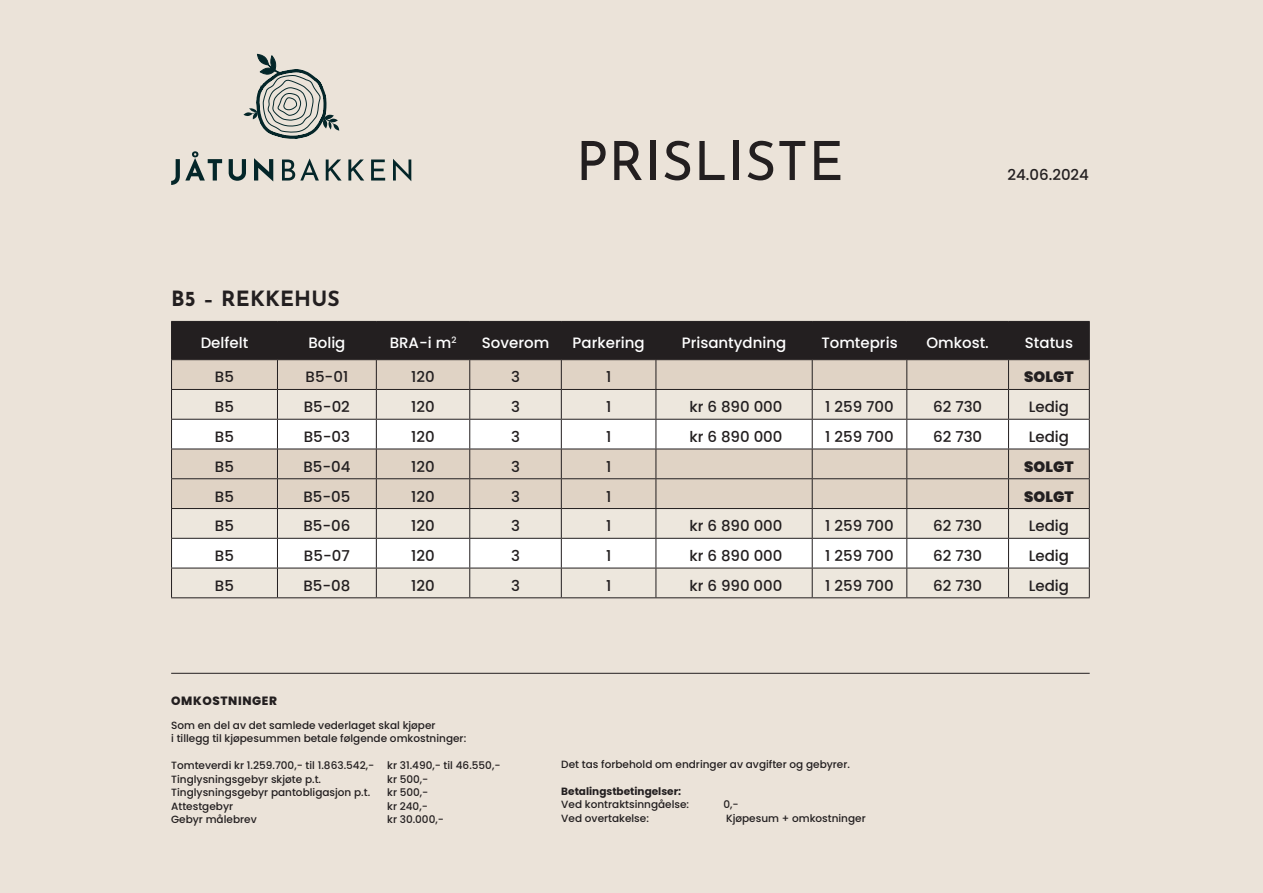
<style>
.page{position:relative;width:1263px;height:893px;background:#ebe3d9}
.page>*{position:absolute;margin:0;border:0;box-sizing:border-box;transform-origin:0 0}
.H1_-_Left{font:54px "Josefin Sans";letter-spacing:.01em;color:#231f20}
.H1_-_Left-2{font:700 21px "Josefin Sans";letter-spacing:.01em;color:#231f20}
.t1{font:500 15px "Poppins";color:#231f20}
.t2{font:500 15px "Poppins";color:#fff}
.t3{font:900 15px "Poppins";color:#231f20}
.t4{font:800 12px "Poppins";letter-spacing:.05em;color:#231f20}
.t5{font:500 10.5px/13.5px "Poppins";color:#231f20}
.t6{font:700 10.5px/13.5px "Poppins";color:#231f20}
.s1{font-weight:500}
</style>
<div class="page">
<svg style="left:171px;top:321px;width:919px;height:276px"></svg>
<hr style="left:171px;top:597px;width:106px;height:1px;background:#231f20">
<hr style="left:277px;top:597px;width:99px;height:1px;background:#231f20">
<hr style="left:376px;top:597px;width:94px;height:1px;background:#231f20">
<hr style="left:470px;top:597px;width:91px;height:1px;background:#231f20">
<hr style="left:561px;top:597px;width:95px;height:1px;background:#231f20">
<hr style="left:656px;top:597px;width:156px;height:1px;background:#231f20">
<hr style="left:812px;top:597px;width:95px;height:1px;background:#231f20">
<hr style="left:907px;top:597px;width:101px;height:1px;background:#231f20">
<hr style="left:1008px;top:597px;width:82px;height:1px;background:#231f20">
<svg style="left:243px;top:112px;width:10px;height:4px"></svg>
<svg style="left:249px;top:54px;width:90px;height:85px"></svg>
<svg style="left:282px;top:159px;width:129px;height:22px"></svg>
<svg style="left:171px;top:151px;width:102px;height:34px"></svg>
<hr style="left:171px;top:673px;width:919px;height:1px;background:#231f20">
<p class="H1_-_Left-2" style="left:171px;top:280px;width:170px">B5 – REKKEHUS</p>
<p class="H1_-_Left" style="left:576px;top:116px;width:269px">PRISLISTE</p>
<p class="t1" style="left:1007px;top:166px;width:83px">24.06.2024</p>
<p class="t2" style="left:201px;top:334px;width:49px">Delfelt</p>
<p class="t2" style="left:308px;top:334px;width:39px">Bolig</p>
<p class="t2" style="left:390px;top:334px;width:68px">BRA-i m<sup>2</sup></p>
<p class="t2" style="left:482px;top:334px;width:69px">Soverom</p>
<p class="t2" style="left:573px;top:334px;width:74px">Parkering</p>
<p class="t2" style="left:682px;top:334px;width:106px">Prisantydning</p>
<p class="t2" style="left:821px;top:334px;width:78px">Tomtepris</p>
<p class="t2" style="left:926px;top:334px;width:64px">Omkost.</p>
<p class="t2" style="left:1025px;top:334px;width:50px">Status</p>
<p class="t1" style="left:215px;top:368px;width:21px">B5</p>
<p class="t1" style="left:306px;top:368px;width:44px">B5-01</p>
<p class="t1" style="left:411px;top:368px;width:25px">120</p>
<p class="t1" style="left:511px;top:368px;width:10px">3</p>
<p class="t1" style="left:606px;top:368px;width:7px">1</p>
<p class="t3" style="left:1024px;top:368px;width:51px">SOLGT</p>
<p class="t1" style="left:215px;top:398px;width:21px">B5</p>
<p class="t1" style="left:304px;top:398px;width:48px">B5-02</p>
<p class="t1" style="left:411px;top:398px;width:25px">120</p>
<p class="t1" style="left:511px;top:398px;width:10px">3</p>
<p class="t1" style="left:606px;top:398px;width:7px">1</p>
<p class="t1" style="left:689px;top:398px;width:94px">kr 6 890 000</p>
<p class="t1" style="left:825px;top:398px;width:70px">1 259 700</p>
<p class="t1" style="left:933px;top:398px;width:51px">62 730</p>
<p class="t1" style="left:1029px;top:398px;width:42px">Ledig</p>
<p class="t1" style="left:215px;top:428px;width:21px">B5</p>
<p class="t1" style="left:304px;top:428px;width:48px">B5-03</p>
<p class="t1" style="left:411px;top:428px;width:25px">120</p>
<p class="t1" style="left:511px;top:428px;width:10px">3</p>
<p class="t1" style="left:606px;top:428px;width:7px">1</p>
<p class="t1" style="left:689px;top:428px;width:94px">kr 6 890 000</p>
<p class="t1" style="left:825px;top:428px;width:70px">1 259 700</p>
<p class="t1" style="left:933px;top:428px;width:51px">62 730</p>
<p class="t1" style="left:1029px;top:428px;width:42px">Ledig</p>
<p class="t1" style="left:215px;top:458px;width:21px">B5</p>
<p class="t1" style="left:303px;top:458px;width:49px">B5-04</p>
<p class="t1" style="left:411px;top:458px;width:25px">120</p>
<p class="t1" style="left:511px;top:458px;width:10px">3</p>
<p class="t1" style="left:606px;top:458px;width:7px">1</p>
<p class="t3" style="left:1024px;top:458px;width:51px">SOLGT</p>
<p class="t1" style="left:215px;top:488px;width:21px">B5</p>
<p class="t1" style="left:303px;top:488px;width:49px">B5-05</p>
<p class="t1" style="left:411px;top:488px;width:25px">120</p>
<p class="t1" style="left:511px;top:488px;width:10px">3</p>
<p class="t1" style="left:606px;top:488px;width:7px">1</p>
<p class="t3" style="left:1024px;top:488px;width:51px">SOLGT</p>
<p class="t1" style="left:215px;top:517px;width:21px">B5</p>
<p class="t1" style="left:303px;top:517px;width:49px">B5-06</p>
<p class="t1" style="left:411px;top:517px;width:25px">120</p>
<p class="t1" style="left:511px;top:517px;width:10px">3</p>
<p class="t1" style="left:606px;top:517px;width:7px">1</p>
<p class="t1" style="left:689px;top:517px;width:94px">kr 6 890 000</p>
<p class="t1" style="left:825px;top:517px;width:70px">1 259 700</p>
<p class="t1" style="left:933px;top:517px;width:51px">62 730</p>
<p class="t1" style="left:1029px;top:517px;width:42px">Ledig</p>
<p class="t1" style="left:215px;top:547px;width:21px">B5</p>
<p class="t1" style="left:304px;top:547px;width:47px">B5-07</p>
<p class="t1" style="left:411px;top:547px;width:25px">120</p>
<p class="t1" style="left:511px;top:547px;width:10px">3</p>
<p class="t1" style="left:606px;top:547px;width:7px">1</p>
<p class="t1" style="left:689px;top:547px;width:94px">kr 6 890 000</p>
<p class="t1" style="left:825px;top:547px;width:70px">1 259 700</p>
<p class="t1" style="left:933px;top:547px;width:51px">62 730</p>
<p class="t1" style="left:1029px;top:547px;width:42px">Ledig</p>
<p class="t1" style="left:215px;top:577px;width:21px">B5</p>
<p class="t1" style="left:303px;top:577px;width:48px">B5-08</p>
<p class="t1" style="left:411px;top:577px;width:25px">120</p>
<p class="t1" style="left:511px;top:577px;width:10px">3</p>
<p class="t1" style="left:606px;top:577px;width:7px">1</p>
<p class="t1" style="left:689px;top:577px;width:94px">kr 6 990 000</p>
<p class="t1" style="left:825px;top:577px;width:70px">1 259 700</p>
<p class="t1" style="left:933px;top:577px;width:51px">62 730</p>
<p class="t1" style="left:1029px;top:577px;width:42px">Ledig</p>
<p class="t4" style="left:171px;top:694px;width:107px">OMKOSTNINGER</p>
<p class="t5" style="left:171px;top:718px;width:297px">Som en del av det samlede vederlaget skal kjøper<br>i tillegg til kjøpesummen betale følgende omkostninger:</p>
<p class="t5" style="left:171px;top:759px;width:331px">Tomteverdi kr 1.259.700,- til 1.863.542,- kr 31.490,- til 46.550,-<br>Tinglysningsgebyr skjøte p.t.</p>
<p class="t5" style="left:387px;top:772px;width:43px">kr 500,-</p>
<p class="t5" style="left:171px;top:786px;width:201px">Tinglysningsgebyr pantobligasjon p.t.</p>
<p class="t5" style="left:387px;top:786px;width:43px">kr 500,-</p>
<p class="t5" style="left:171px;top:799px;width:63px">Attestgebyr</p>
<p class="t5" style="left:387px;top:799px;width:42px">kr 240,-</p>
<p class="t5" style="left:171px;top:813px;width:87px">Gebyr målebrev</p>
<p class="t5" style="left:387px;top:813px;width:58px">kr 30.000,-</p>
<p class="t5" style="left:561px;top:758px;width:290px">Det tas forbehold om endringer av avgifter og gebyrer.</p>
<p class="t6" style="left:561px;top:785px;width:129px">Betalingstbetingelser:<br><span class="s1">Ved kontraktsinngåelse:</span></p>
<p class="t5" style="left:723px;top:798px;width:17px">0,-</p>
<p class="t5" style="left:561px;top:812px;width:89px">Ved overtakelse:</p>
<p class="t5" style="left:726px;top:812px;width:141px">Kjøpesum + omkostninger</p>
</div>
